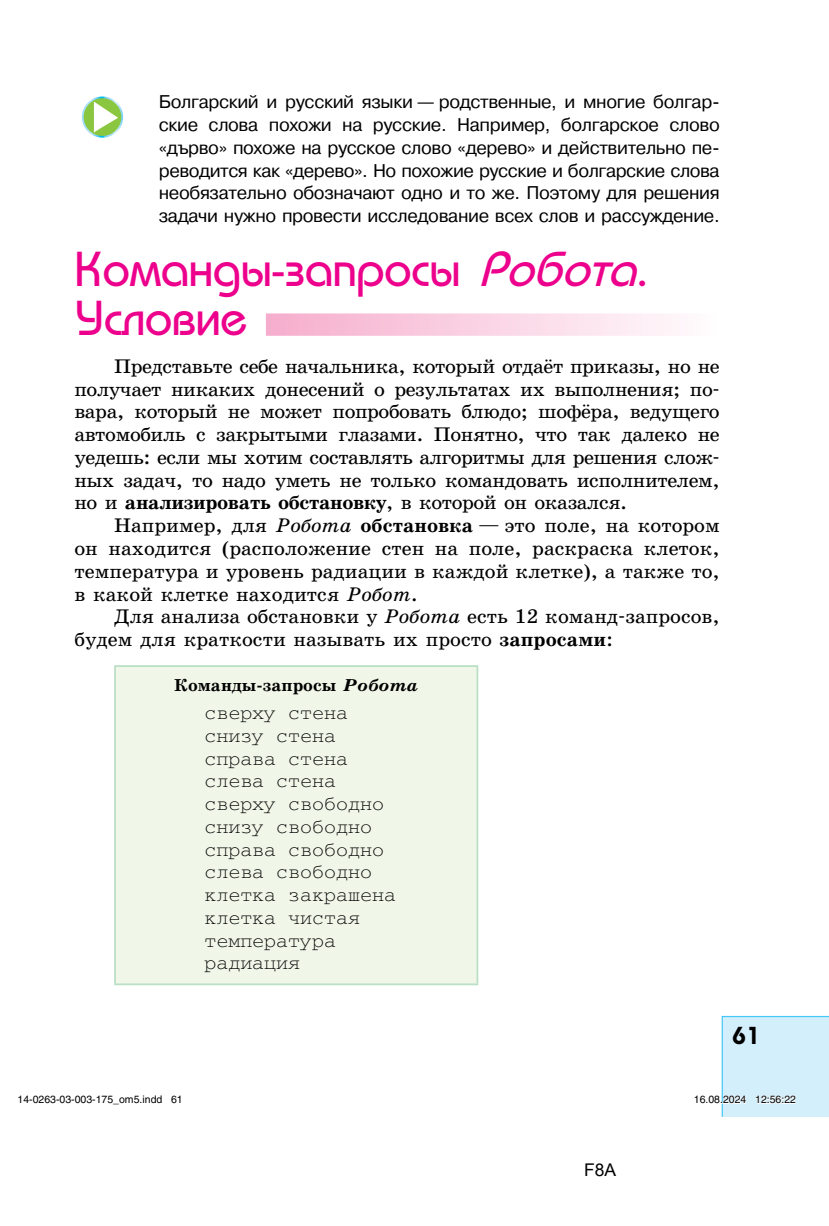
<style>
.page{position:relative;width:829px;height:1226px;background:#fff}
.page>*{position:absolute;margin:0;border:0;box-sizing:border-box;transform-origin:0 0}
.t1{font:500 49px/49px "Bauhaus C";color:#ec008c}
.t2{font:600 24.5px "Bauhaus C";color:#000}
.t3{font:19.95px/22.8px "School Book C San Pin";color:#000;text-align:justify}
.t4{font:19.95px/22.8px "Courier C";color:#000}
.t5{font:18.38px/22.8px "Pragmatica C";letter-spacing:-.02em;color:#000;text-align:justify}
.t6{font:700 17.5px "School Book C San Pin";color:#000}
.t7{font:17.5px "Arial";color:#000}
.t8{font:10.5px "Helvetica";color:#000}
.s1{font-style:italic}
.s2{font-weight:700}
</style>
<div class="page">
<div style="left:266px;top:313px;width:453px;height:23px;background:linear-gradient(to right,#f6adcd,#fffdfe)"></div>
<div style="left:115px;top:666px;width:362px;height:318px;background:#f0f7e8"></div>
<hr style="left:114px;top:665px;width:364px;height:2px;background:#b9dfc4">
<hr style="left:114px;top:667px;width:2px;height:316px;background:#b9dfc4">
<hr style="left:476px;top:667px;width:2px;height:316px;background:#b9dfc4">
<hr style="left:114px;top:983px;width:364px;height:2px;background:#b9dfc4">
<svg style="left:82px;top:96px;width:41px;height:42px"></svg>
<svg style="left:721px;top:1015px;width:107px;height:102px;background:#d2eefb"></svg>
<p class="t5" style="left:159px;top:91px;width:562px">Болгарский и русский языки — родственные, и многие болгар‑ ские слова похожи на русские. Например, болгарское слово «дърво» похоже на русское слово «дерево» и действительно пе‑ реводится как «дерево». Но похожие русские и болгарские слова необязательно обозначают одно и то же. Поэтому для решения задачи нужно провести исследование всех слов и рассуждение.</p>
<h1 class="t1" style="left:74px;top:245px;width:577px">Команды-запросы <span class="s1">Робота</span>.<br>Условие</h1>
<p class="t3" style="left:74px;top:355px;width:646px;text-indent:40px">Представьте себе начальника, который отдаёт приказы, но не получает никаких донесений о результатах их выполнения; по‑ вара, который не может попробовать блюдо; шофёра, ведущего автомобиль с закрытыми глазами. Понятно, что так далеко не уедешь: если мы хотим составлять алгоритмы для решения слож‑ ных задач, то надо уметь не только командовать исполнителем, но и <span class="s2">анализировать обстановку</span>, в которой он оказался.</p>
<p class="t3" style="left:74px;top:514px;width:646px;text-indent:40px">Например, для <span class="s1">Робота</span> <span class="s2">обстановка</span> — это поле, на котором он находится (расположение стен на поле, раскраска клеток, температура и уровень радиации в каждой клетке), а также то, в какой клетке находится <span class="s1">Робот</span>.</p>
<p class="t3" style="left:74px;top:605px;width:646px;text-indent:40px">Для анализа обстановки у <span class="s1">Робота</span> есть 12 команд-запросов, будем для краткости называть их просто <span class="s2">запросами</span>:</p>
<p class="t6" style="left:174px;top:675px;width:246px">Команды-запросы <span class="s1">Робота</span></p>
<p class="t4" style="left:204px;top:701px;width:193px">сверху стена снизу стена справа стена слева стена сверху свободно снизу свободно справа свободно слева свободно клетка закрашена клетка чистая температура радиация</p>
<p class="t2" style="left:732px;top:1020px;width:29px">61</p>
<p class="t8" style="left:18px;top:1093px;width:167px">14-0263-03-003-175_om5.indd 61</p>
<p class="t8" style="left:693px;top:1093px;width:104px">16.08.2024 12:56:22</p>
<p class="t7" style="left:584px;top:1157px;width:34px">F8A</p>
</div>
